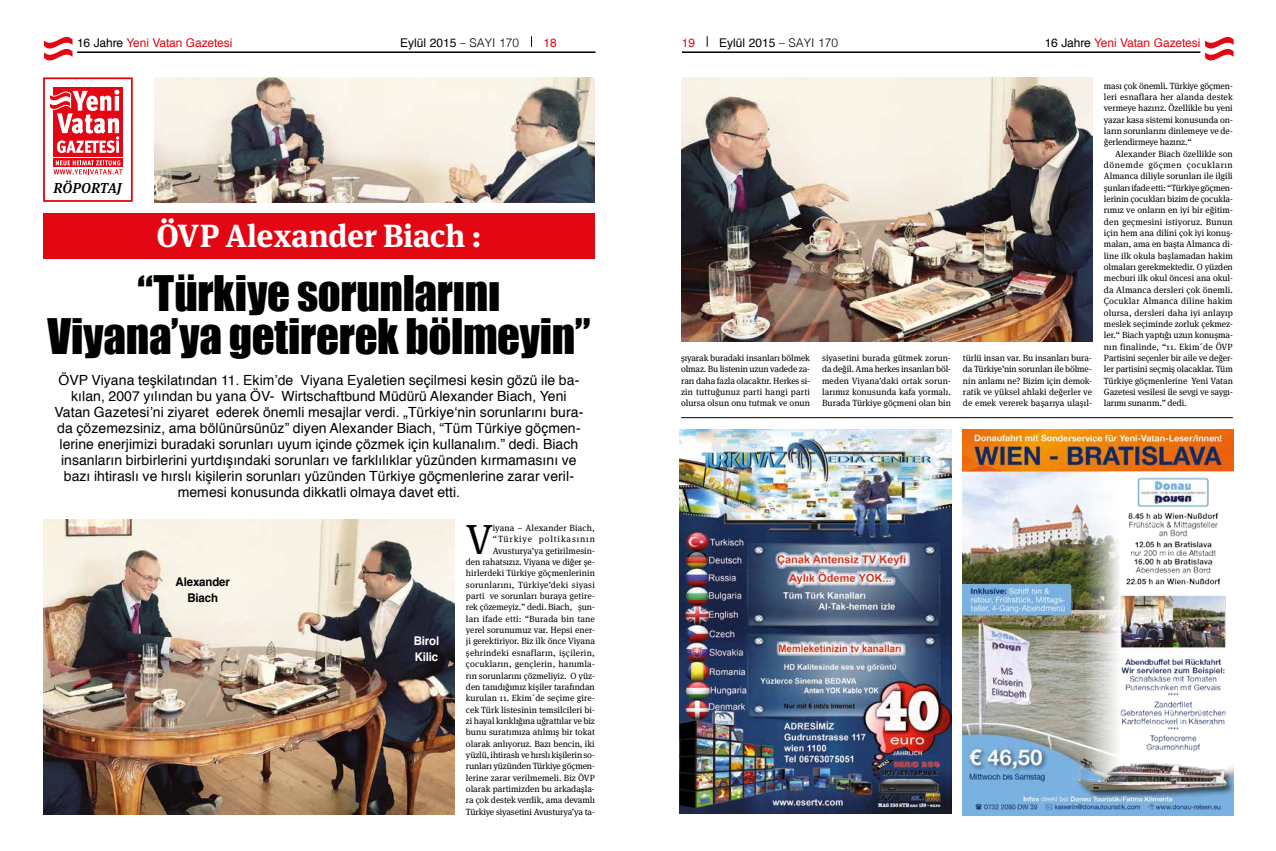
<style>
.page{position:relative;width:1276px;height:851px;background:#fff}
.page>*{position:absolute;margin:0;border:0;box-sizing:border-box;transform-origin:0 0}
.t1{font:45px/43px "Impact";letter-spacing:-.01em;color:#000;text-align:center}
.t2{font:41.9px "Meta Serif Pro";color:#000}
.t3{font:700 32px "Meta Serif Pro";letter-spacing:-.005em;color:#fff}
.t4{font:italic 500 14.3px "Meta Serif Pro";letter-spacing:-.005em;color:#000}
.t5{font:14px/16px "Helvetica";letter-spacing:.005em;color:#000;text-align:center}
.t6{font:12px "Helvetica";letter-spacing:-.01em;color:#e30613}
.t7{font:12px "Helvetica";color:#000}
.t8{font:700 12px/16px "Helvetica";letter-spacing:-.01em;color:#000;text-align:center;scale:.95 1}
.t9{font:700 12px/16px "Helvetica";letter-spacing:-.01em;color:#fff;scale:.95 1}
.t10{font:9px/11.3px "Meta Serif Pro";color:#000;text-align:justify}
.s1{color:#000}
.s2{font-family:"Meta Serif Pro";font-style:italic}
.s3{font-weight:300}
</style>
<div class="page">
<hr style="left:77px;top:51px;width:518px;height:2px;background:#000">
<hr style="left:682px;top:51px;width:518px;height:2px;background:#000">
<svg style="left:43px;top:36px;width:30px;height:25px"></svg>
<svg style="left:1204px;top:36px;width:31px;height:25px"></svg>
<img style="left:681px;top:77px;width:411px;height:264px">
<img style="left:43px;top:519px;width:411px;height:295px">
<img style="left:154px;top:77px;width:440px;height:125px">
<div style="left:43px;top:213px;width:552px;height:46px;background:#e30613"></div>
<div style="left:43px;top:77px;width:90px;height:125px;background:#fff;border:2px solid #e30613"></div>
<div style="left:54px;top:88px;width:69px;height:69px;background:#e30613"></div>
<div style="left:54px;top:159px;width:69px;height:8px;background:#e30613"></div>
<svg style="left:53px;top:160px;width:70px;height:14px"></svg>
<svg style="left:50px;top:87px;width:69px;height:66px"></svg>
<img style="left:962px;top:429px;width:271px;height:386px">
<hr style="left:681px;top:417px;width:552px;height:1px;background:#000">
<img style="left:680px;top:429px;width:271px;height:384px">
<h3 class="t6" style="left:77px;top:33px;width:157px"><span class="s1">16 Jahre</span> Yeni Vatan Gazetesi</h3>
<h3 class="t7" style="left:400px;top:33px;width:121px">Eylül 2015 <span class="s2">–</span> <span class="s3">SAYI 170</span></h3>
<h3 class="t6" style="left:543px;top:33px;width:15px">18</h3>
<h3 class="t6" style="left:682px;top:33px;width:15px">19</h3>
<h3 class="t7" style="left:719px;top:33px;width:121px">Eylül 2015 <span class="s2">–</span> <span class="s3">SAYI 170</span></h3>
<h3 class="t6" style="left:1044px;top:33px;width:157px"><span class="s1">16 Jahre</span> Yeni Vatan Gazetesi</h3>
<h3 class="t4" style="left:53px;top:177px;width:70px">RÖPORTAJ</h3>
<h3 class="t3" style="left:156px;top:210px;width:327px">ÖVP Alexander Biach :</h3>
<h1 class="t1" style="left:47px;top:270px;width:545px">“Türkiye sorunlarını<br>Viyana’ya getirerek bölmeyin”</h1>
<p class="t5" style="left:55px;top:372px;width:530px">ÖVP Viyana teşkilatından 11. Ekim’de Viyana Eyaletien seçilmesi kesin gözü ile ba&shy;kılan, 2007 yılından bu yana ÖV- Wirtschaftbund Müdürü Alexander Biach, Yeni Vatan Gazetesi’ni ziyaret ederek önemli mesajlar verdi. „Türkiye‘nin sorunlarını bura&shy;da çözemezsiniz, ama bölünürsünüz” diyen Alexander Biach, “Tüm Türkiye göçmen&shy;lerine enerjimizi buradaki sorunları uyum içinde çözmek için kullanalım.” dedi. Biach insanların birbirlerini yurtdışındaki sorunları ve farklılıklar yüzünden kırmamasını ve bazı ihtiraslı ve hırslı kişilerin sorunları yüzünden Türkiye göçmenlerine zarar veril&shy;memesi konusunda dikkatli olmaya davet etti.</p>
<h3 class="t8" style="left:176px;top:573px;width:59px">Alexander<br>Biach</h3>
<h3 class="t9" style="left:414px;top:633px;width:28px">Birol<br>Kilic</h3>
<p class="t10" style="left:466px;top:521px;width:130px;text-align:right">iyana – Alexander Biach, “Türkiye poltikasının Avusturya’ya getirilmesin-<br>den rahatsızız. Viyana ve diğer şe&shy;hirlerdeki Türkiye göçmenlerinin sorunlarını, Türkiye’deki siyasi parti ve sorunları buraya getire&shy;rek çözemeyiz.” dedi. Biach, şun&shy;ları ifade etti: “Burada bin tane yerel sorunumuz var. Hepsi ener&shy;ji gerektiriyor. Biz ilk önce Viyana şehrindeki esnafların, işçilerin, çocukların, gençlerin, hanımla&shy;rın sorunlarını çözmeliyiz. O yüz&shy;den tanıdığımız kişiler tarafından kurulan 11. Ekim´de seçime gire&shy;cek Türk listesinin temsilcileri bi&shy;zi hayal kırıklığına uğrattılar ve biz bunu suratımıza atılmış bir tokat olarak anlıyoruz. Bazı bencin, iki yüzlü, ihtiraslı ve hırslı kişilerin so&shy;runları yüzünden Türkiye göçmen&shy;lerine zarar verilmemeli. Biz ÖVP olarak partimizden bu arkadaşla&shy;ra çok destek verdik, ama devamlı Türkiye siyasetini Avusturya’ya ta-</p>
<h2 class="t2" style="left:466px;top:508px;width:29px">V</h2>
<p class="t10" style="left:681px;top:351px;width:130px">şıyarak buradaki insanları bölmek olmaz. Bu listenin uzun vadede za&shy;rarı daha fazla olacaktır. Herkes si&shy;zin tuttuğunuz parti hangi parti olursa olsun onu tutmak ve onun</p>
<p class="t10" style="left:822px;top:351px;width:130px">siyasetini burada gütmek zorun&shy;da değil. Ama herkes insanları böl&shy;meden Viyana’daki ortak sorun&shy;larımız konusunda kafa yormalı.<br>Burada Türkiye göçmeni olan bin</p>
<p class="t10" style="left:963px;top:351px;width:130px">türlü insan var. Bu insanları bura&shy;da Türkiye’nin sorunları ile bölme&shy;nin anlamı ne? Bizim için demok&shy;ratik ve yüksel ahlaki değerler ve de emek vererek başarıya ulaşıl-</p>
<p class="t10" style="left:1104px;top:79px;width:130px">ması çok önemli. Türkiye göçmen&shy;leri esnaflara her alanda destek vermeye hazırız. Özellikle bu yeni yazar kasa sistemi konusunda on&shy;ların sorunlarını dinlemeye ve de&shy;ğerlendirmeye hazırız.“</p>
<p class="t10" style="left:1104px;top:147px;width:130px;text-indent:11px">Alexander Biach özellikle son dönemde göçmen çocukların Almanca diliyle sorunları ile ilgili şunları ifade etti: “Türkiye göçmen&shy;lerinin çocukları bizim de çocukla&shy;rımız ve onların en iyi bir eğitim&shy;den geçmesini istiyoruz. Bunun için hem ana dilini çok iyi konuş&shy;maları, ama en başta Almanca di&shy;line ilk okula başlamadan hakim olmaları gerekmektedir. O yüzden mecburi ilk okul öncesi ana okul&shy;da Almanca dersleri çok önemli.<br>Çocuklar Almanca diline hakim olursa, dersleri daha iyi anlayıp meslek seçiminde zorluk çekmez&shy;ler.“ Biach yaptığı uzun konuşma&shy;nın finalinde, “11. Ekim´de ÖVP Partisini seçenler bir aile ve değer&shy;ler partisini seçmiş olacaklar. Tüm Türkiye göçmenlerine Yeni Vatan Gazetesi vesilesi ile sevgi ve saygı&shy;larımı sunarım.” dedi.</p>
</div>
